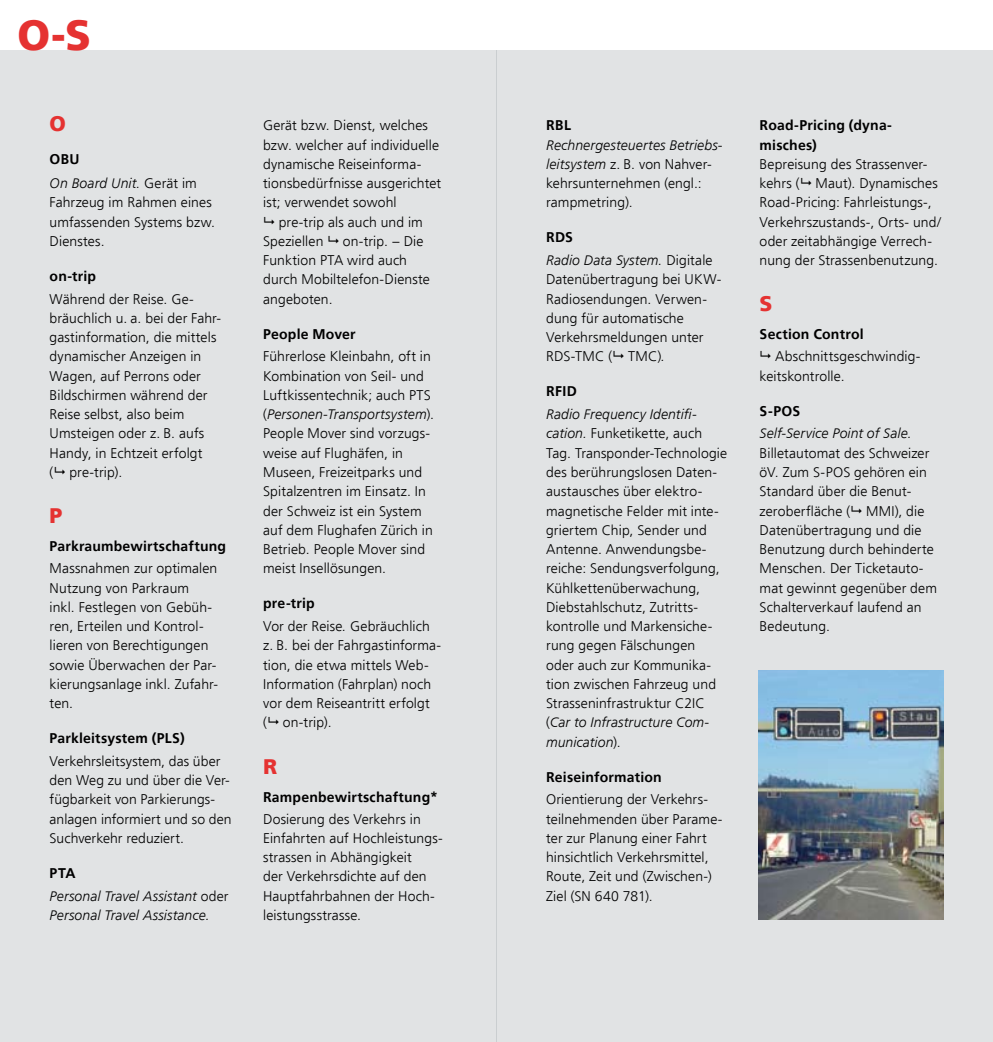
<style>
.page{position:relative;width:993px;height:1042px;background:#fff}
.page>*{position:absolute;margin:0;border:0;box-sizing:border-box;transform-origin:0 0}
.t1{font:900 42px "Frutiger";color:#e53231}
.t2{font:900 21px "Frutiger";color:#e53231}
.t3{font:300 14px/19.2px "Frutiger";letter-spacing:.01em;color:#000}
.t4{font:700 14px/19.2px "Frutiger";letter-spacing:.015em;color:#000}
.t5{font:italic 300 14px/22.8px "Frutiger";letter-spacing:.01em;color:#000}
.s1{font-weight:700;font-style:normal}
.s2{font-style:normal}
.s3{font-style:italic}
.s4{font-weight:700}
</style>
<div class="page">
<div style="left:0;top:50px;width:496px;height:992px;background:#e1e3e4"></div>
<div style="left:496px;top:50px;width:496px;height:992px;background:#e1e3e4"></div>
<img style="left:758px;top:670px;width:185px;height:250px">
<h1 class="t1" style="left:18px;top:10px;width:75px">O-S</h1>
<h2 class="t2" style="left:50px;top:111px;width:18px">O</h2>
<p class="t5" style="left:50px;top:148px;width:149px;line-height:23.8px"><span class="s1">OBU<br></span>On Board Unit. <span class="s2">Gerät im</span></p>
<p class="t3" style="left:50px;top:193px;width:167px">Fahrzeug im Rahmen eines umfassenden Systems bzw.<br>Dienstes.</p>
<p class="t4" style="left:50px;top:266px;width:48px">on-trip</p>
<p class="t3" style="left:50px;top:289px;width:173px">Während der Reise. Ge&shy;bräuchlich u. a. bei der Fahr&shy;gastinformation, die mittels dynamischer Anzeigen in<br>Wagen, auf Perrons oder<br>Bildschirmen während der<br>Reise selbst, also beim<br>Umsteigen oder z. B. aufs<br>Handy, in Echtzeit erfolgt<br>( pre-trip).</p>
<h2 class="t2" style="left:50px;top:503px;width:14px">P</h2>
<p class="t4" style="left:50px;top:537px;width:178px">Parkraumbewirtschaftung</p>
<p class="t3" style="left:50px;top:559px;width:170px">Massnahmen zur optimalen<br>Nutzung von Parkraum<br>inkl. Festlegen von Gebüh&shy;ren, Erteilen und Kontrol&shy;lieren von Berechtigungen sowie Überwachen der Par&shy;kierungsanlage inkl. Zufahr&shy;ten.</p>
<p class="t4" style="left:50px;top:728px;width:136px">Parkleitsystem (PLS)</p>
<p class="t3" style="left:50px;top:751px;width:183px">Verkehrsleitsystem, das über den Weg zu und über die Ver&shy;fügbarkeit von Parkierungs&shy;anlagen informiert und so den<br>Suchverkehr reduziert.</p>
<p class="t5" style="left:50px;top:861px;width:180px"><span class="s1">PTA<br></span>Personal Travel Assistant <span class="s2">oder</span></p>
<p class="t5" style="left:50px;top:903px;width:161px">Personal Travel Assistance.</p>
<p class="t3" style="left:263px;top:116px;width:179px">Gerät bzw. Dienst, welches bzw. welcher auf individuelle dynamische Reiseinforma&shy;tionsbedürfnisse ausgerichtet ist; verwendet sowohl</p>
<p class="t3" style="left:263px;top:212px;width:161px;text-indent:16px">pre-trip als auch und im<br>Speziellen</p>
<p class="t3" style="left:263px;top:231px;width:168px;text-indent:80px">on-trip. – Die<br>Funktion PTA wird auch durch Mobiltelefon-Dienste angeboten.</p>
<p class="t4" style="left:263px;top:324px;width:94px">People Mover</p>
<p class="t3" style="left:263px;top:347px;width:172px">Führerlose Kleinbahn, oft in<br>Kombination von Seil- und<br>Luftkissentechnik; auch PTS (<span class="s3">Personen-Transportsystem</span>).<br>People Mover sind vorzugs&shy;weise auf Flughäfen, in<br>Museen, Freizeitparks und<br>Spitalzentren im Einsatz. In der Schweiz ist ein System auf dem Flughafen Zürich in<br>Betrieb. People Mover sind meist Insellösungen.</p>
<p class="t3" style="left:263px;top:592px;width:168px;line-height:22.8px"><span class="s4">pre-trip<br></span>Vor der Reise<span class="s3">.</span> Gebräuchlich</p>
<p class="t3" style="left:263px;top:636px;width:179px">z. B. bei der Fahrgastinforma&shy;tion, die etwa mittels Web-<br>Information (Fahrplan) noch vor dem Reiseantritt erfolgt<br>( on-trip).</p>
<h2 class="t2" style="left:263px;top:753px;width:16px">R</h2>
<p class="t4" style="left:263px;top:787px;width:176px">Rampenbewirtschaftung*</p>
<p class="t3" style="left:263px;top:809px;width:181px">Dosierung des Verkehrs in<br>Einfahrten auf Hochleistungs&shy;strassen in Abhängigkeit<br>der Verkehrsdichte auf den<br>Hauptfahrbahnen der Hoch&shy;leistungsstrasse.</p>
<p class="t4" style="left:546px;top:116px;width:26px">RBL</p>
<p class="t3" style="left:546px;top:135px;width:178px"><span class="s3">Rechnergesteuertes Betriebs&shy;leitsystem</span> z. B. von Nahver&shy;kehrsunternehmen (engl.: rampmetring).</p>
<p class="t5" style="left:546px;top:226px;width:168px"><span class="s1">RDS<br></span>Radio Data System. <span class="s2">Digitale</span></p>
<p class="t3" style="left:546px;top:270px;width:177px">Datenübertragung bei UKW-<br>Radiosendungen. Verwen&shy;dung für automatische<br>Verkehrsmeldungen unter<br>RDS-TMC ( TMC)<span class="s3">.</span></p>
<p class="t4" style="left:546px;top:382px;width:32px">RFID</p>
<p class="t3" style="left:546px;top:405px;width:182px"><span class="s3">Radio Frequency Identifi&shy;cation.</span> Funketikette, auch<br>Tag. Transponder-Technologie des berührungslosen Daten&shy;austausches über elektro&shy;magnetische Felder mit inte&shy;griertem Chip, Sender und<br>Antenne. Anwendungsbe&shy;reiche: Sendungsverfolgung,<br>Kühlkettenüberwachung,<br>Diebstahlschutz, Zutritts&shy;kontrolle und Markensiche&shy;rung gegen Fälschungen<br>oder auch zur Kommunika&shy;tion zwischen Fahrzeug und<br>Strasseninfrastruktur C2IC (<span class="s3">Car to Infrastructure Com&shy;munication</span>).</p>
<p class="t4" style="left:546px;top:767px;width:117px">Reiseinformation</p>
<p class="t3" style="left:546px;top:790px;width:178px">Orientierung der Verkehrs&shy;teilnehmenden über Parame&shy;ter zur Planung einer Fahrt hinsichtlich Verkehrsmittel,<br>Route, Zeit und (Zwischen-)<br>Ziel (SN 640 781).</p>
<p class="t4" style="left:759px;top:116px;width:134px">Road-Pricing (dyna&shy;misches)</p>
<p class="t3" style="left:759px;top:154px;width:183px">Bepreisung des Strassenver&shy;kehrs ( Maut). Dynamisches<br>Road-Pricing: Fahrleistungs-,<br>Verkehrszustands-, Orts- und/ oder zeitabhängige Verrech&shy;nung der Strassenbenutzung.</p>
<h2 class="t2" style="left:759px;top:291px;width:14px">S</h2>
<p class="t4" style="left:759px;top:325px;width:105px">Section Control</p>
<p class="t3" style="left:759px;top:347px;width:162px;text-indent:16px">Abschnittsgeschwindig&shy;keitskontrolle.</p>
<p class="t4" style="left:759px;top:401px;width:42px">S-POS</p>
<p class="t5" style="left:759px;top:422px;width:153px">Self-Service Point of Sale.</p>
<p class="t3" style="left:759px;top:443px;width:179px">Billetautomat des Schweizer öV. Zum S-POS gehören ein<br>Standard über die Benut&shy;zeroberfläche ( MMI), die<br>Datenübertragung und die<br>Benutzung durch behinderte<br>Menschen. Der Ticketauto&shy;mat gewinnt gegenüber dem<br>Schalterverkauf laufend an<br>Bedeutung.</p>
</div>
